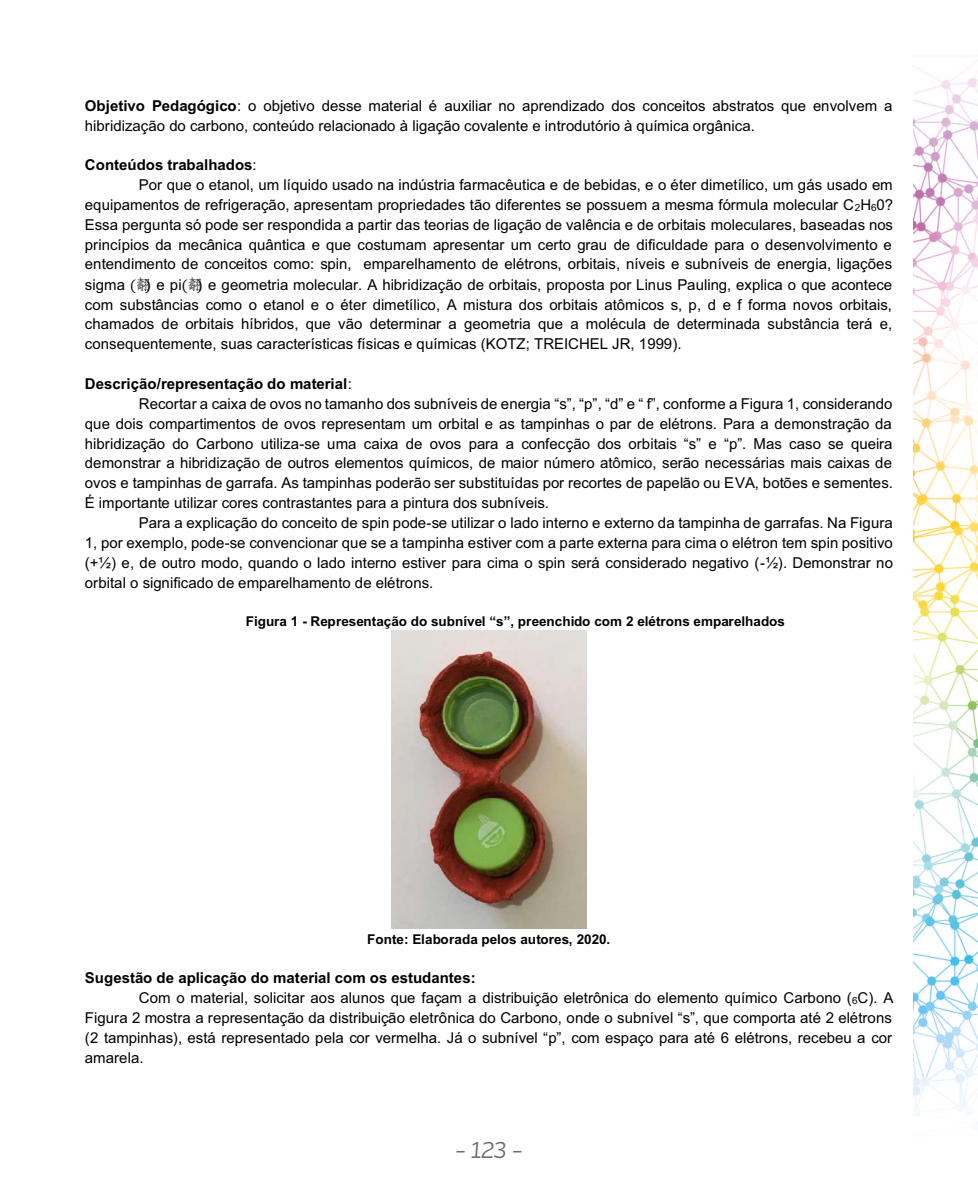
<style>
.page{position:relative;width:978px;height:1191px;background:#fff}
.page>*{position:absolute;margin:0;border:0;box-sizing:border-box;transform-origin:0 0}
.t1{font:italic 22.5px "Asterisk Sans Pro";color:#6c6d70}
.t2{font:15px/20.1px "Arial";color:#000}
.t3{font:700 15px "Arial";color:#000}
.t4{font:700 13.5px "Arial";color:#000}
.s1{font-weight:700}
.s2{font-weight:400}
.s3{font-size:9.9px}
.s4{font-family:"Cambria Math"}
.s5{font-family:"Adobe Fangsong Std"}
</style>
<div class="page">
<img style="left:914px;top:61px;width:64px;height:1055px">
<img style="left:391px;top:631px;width:195px;height:297px">
<p class="t2" style="left:85px;top:97px;width:809px"><span class="s1">Objetivo Pedagógico</span>: o objetivo desse material é auxiliar no aprendizado dos conceitos abstratos que envolvem a hibridização do carbono, conteúdo relacionado à ligação covalente e introdutório à química orgânica.</p>
<p class="t3" style="left:85px;top:160px;width:173px">Conteúdos trabalhados<span class="s2">:</span></p>
<p class="t2" style="left:139px;top:176px;width:755px">Por que o etanol, um líquido usado na indústria farmacêutica e de bebidas, e o éter dimetílico, um gás usado em</p>
<p class="t2" style="left:85px;top:196px;width:810px">equipamentos de refrigeração, apresentam propriedades tão diferentes se possuem a mesma fórmula molecular C<span class="s3">2</span>H<span class="s3">6</span>0?</p>
<p class="t2" style="left:85px;top:216px;width:810px">Essa pergunta só pode ser respondida a partir das teorias de ligação de valência e de orbitais moleculares, baseadas nos</p>
<p class="t2" style="left:85px;top:236px;width:809px">princípios da mecânica quântica e que costumam apresentar um certo grau de dificuldade para o desenvolvimento e</p>
<p class="t2" style="left:85px;top:255px;width:809px">entendimento de conceitos como: spin, emparelhamento de elétrons, orbitais, níveis e subníveis de energia, ligações</p>
<p class="t2" style="left:85px;top:276px;width:809px">sigma <span class="s4">(</span><span class="s5">-</span><span class="s4">)</span> e pi<span class="s4">(</span><span class="s5">-</span><span class="s4">)</span> e geometria molecular. A hibridização de orbitais, proposta por Linus Pauling, explica o que acontece</p>
<p class="t2" style="left:85px;top:296px;width:809px">com substâncias como o etanol e o éter dimetílico, A mistura dos orbitais atômicos s, p, d e f forma novos orbitais,</p>
<p class="t2" style="left:85px;top:315px;width:809px">chamados de orbitais híbridos, que vão determinar a geometria que a molécula de determinada substância terá e,</p>
<p class="t2" style="left:85px;top:335px;width:598px">consequentemente, suas características físicas e químicas (KOTZ; TREICHEL JR, 1999).</p>
<p class="t3" style="left:85px;top:378px;width:269px">Descrição/representação do material<span class="s2">:</span></p>
<p class="t2" style="left:139px;top:395px;width:755px">Recortar a caixa de ovos no tamanho dos subníveis de energia “s”, “p”, “d” e “ f”, conforme a Figura 1, considerando</p>
<p class="t2" style="left:85px;top:415px;width:809px">que dois compartimentos de ovos representam um orbital e as tampinhas o par de elétrons. Para a demonstração da</p>
<p class="t2" style="left:85px;top:435px;width:809px">hibridização do Carbono utiliza-se uma caixa de ovos para a confecção dos orbitais “s” e “p”. Mas caso se queira</p>
<p class="t2" style="left:85px;top:454px;width:809px">demonstrar a hibridização de outros elementos químicos, de maior número atômico, serão necessárias mais caixas de</p>
<p class="t2" style="left:85px;top:474px;width:810px">ovos e tampinhas de garrafa. As tampinhas poderão ser substituídas por recortes de papelão ou EVA, botões e sementes.</p>
<p class="t2" style="left:85px;top:494px;width:466px">É importante utilizar cores contrastantes para a pintura dos subníveis.</p>
<p class="t2" style="left:139px;top:514px;width:755px">Para a explicação do conceito de spin pode-se utilizar o lado interno e externo da tampinha de garrafas. Na Figura</p>
<p class="t2" style="left:85px;top:534px;width:810px">1, por exemplo, pode-se convencionar que se a tampinha estiver com a parte externa para cima o elétron tem spin positivo</p>
<p class="t2" style="left:85px;top:554px;width:810px">(+½) e, de outro modo, quando o lado interno estiver para cima o spin será considerado negativo (-½). Demonstrar no</p>
<p class="t2" style="left:85px;top:574px;width:350px">orbital o significado de emparelhamento de elétrons.</p>
<p class="t4" style="left:246px;top:616px;width:541px">Figura 1 - Representação do subnível “s”, preenchido com 2 elétrons emparelhados</p>
<p class="t4" style="left:367px;top:934px;width:244px">Fonte: Elaborada pelos autores, 2020.</p>
<p class="t3" style="left:85px;top:972px;width:392px">Sugestão de aplicação do material com os estudantes:</p>
<p class="t2" style="left:139px;top:989px;width:756px">Com o material, solicitar aos alunos que façam a distribuição eletrônica do elemento químico Carbono (<span class="s3">6</span>C). A</p>
<p class="t2" style="left:85px;top:1009px;width:809px">Figura 2 mostra a representação da distribuição eletrônica do Carbono, onde o subnível “s”, que comporta até 2 elétrons</p>
<p class="t2" style="left:85px;top:1028px;width:809px">(2 tampinhas), está representado pela cor vermelha. Já o subnível “p”, com espaço para até 6 elétrons, recebeu a cor</p>
<p class="t2" style="left:85px;top:1048px;width:60px">amarela.</p>
<h1 class="t1" style="left:455px;top:1137px;width:69px">- 123 -</h1>
</div>
